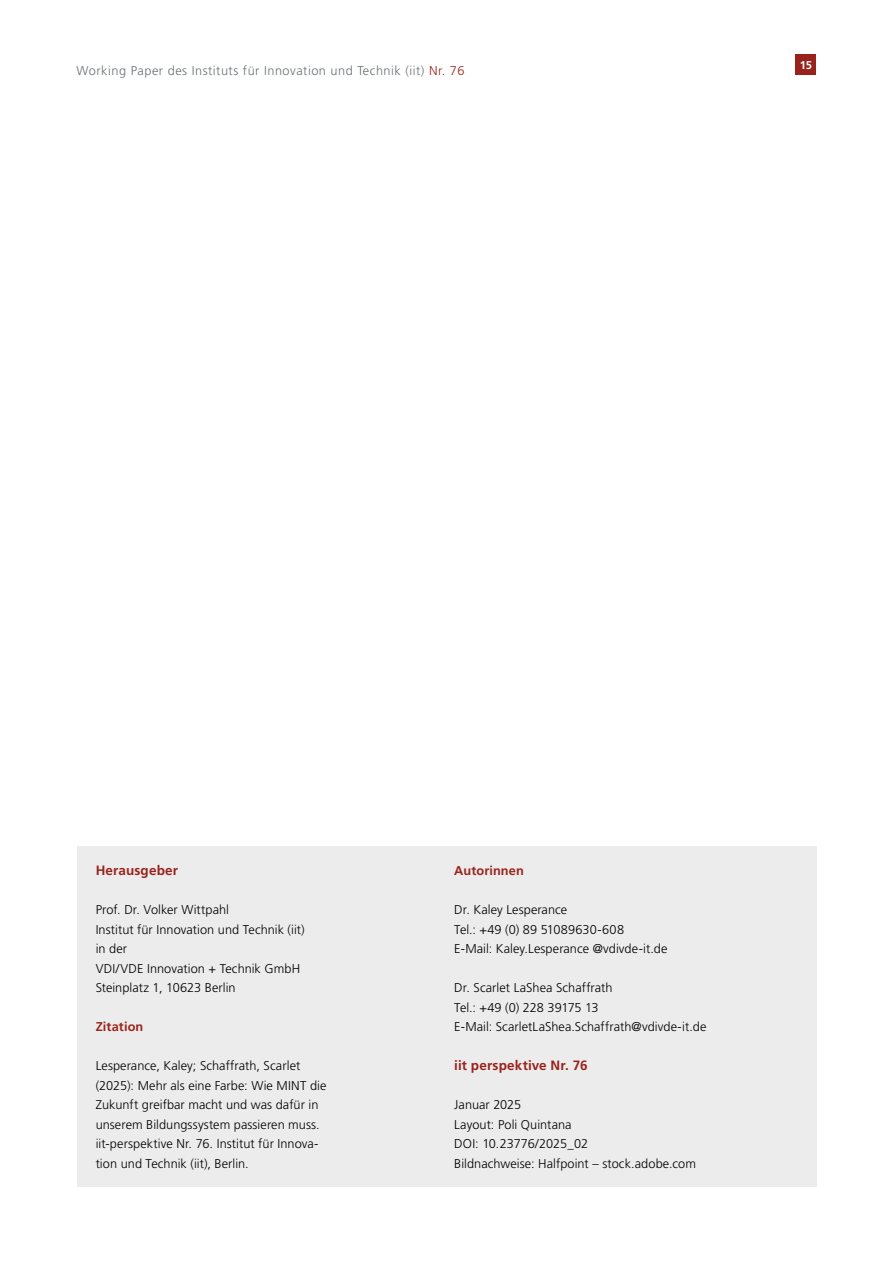
<style>
.page{position:relative;width:893px;height:1263px;background:#fff}
.page>*{position:absolute;margin:0;border:0;box-sizing:border-box;transform-origin:0 0}
.t1{font:700 13.5px "Frutiger LT Pro";letter-spacing:.01em;color:#99231c}
.t2{font:300 12.75px/19.5px "Frutiger LT Pro";letter-spacing:.005em;color:#000}
.t3{font:300 12.75px "Frutiger LT Pro";letter-spacing:.04em;color:#6b7174}
.t4{font:700 12.75px "Frutiger LT Pro";letter-spacing:.01em;color:#99231c}
.t5{font:700 11.25px "Frutiger LT Pro";color:#fff}
.s1{color:#99231c}
</style>
<div class="page">
<div style="left:795px;top:54px;width:21px;height:21px;background:#99231c"></div>
<div style="left:77px;top:846px;width:739px;height:341px;background:#ececec"></div>
<p class="t3" style="left:77px;top:63px;width:389px">Working Paper des Instituts für Innovation und Technik (iit) <span class="s1">Nr. 76</span></p>
<p class="t5" style="left:800px;top:58px;width:14px">15</p>
<p class="t1" style="left:96px;top:862px;width:84px">Herausgeber</p>
<p class="t2" style="left:96px;top:900px;width:211px">Prof. Dr. Volker Wittpahl<br>Institut für Innovation und Technik (iit) in der<br>VDI/VDE Innovation + Technik GmbH<br>Steinplatz 1, 10623 Berlin</p>
<p class="t4" style="left:96px;top:1019px;width:49px">Zitation</p>
<p class="t2" style="left:96px;top:1056px;width:232px">Lesperance, Kaley; Schaffrath, Scarlet (2025): Mehr als eine Farbe: Wie MINT die Zukunft greifbar macht und was dafür in unserem Bildungssystem passieren muss. iit-perspektive Nr. 76. Institut für Innova&shy;tion und Technik (iit), Berlin.</p>
<p class="t4" style="left:454px;top:863px;width:71px">Autorinnen</p>
<p class="t2" style="left:454px;top:900px;width:215px">Dr. Kaley Lesperance<br>Tel.: +49 (0) 89 51089630-608<br>E-Mail: Kaley.Lesperance @vdivde-it.de</p>
<p class="t2" style="left:454px;top:978px;width:254px">Dr. Scarlet LaShea Schaffrath<br>Tel.: +49 (0) 228 39175 13<br>E-Mail: ScarletLaShea.Schaffrath@vdivde-it.de</p>
<p class="t1" style="left:454px;top:1057px;width:135px">iit perspektive Nr. 76</p>
<p class="t2" style="left:454px;top:1095px;width:243px">Januar 2025<br>Layout: Poli Quintana<br>DOI: 10.23776/2025_02<br>Bildnachweise: Halfpoint – stock.adobe.com</p>
</div>
